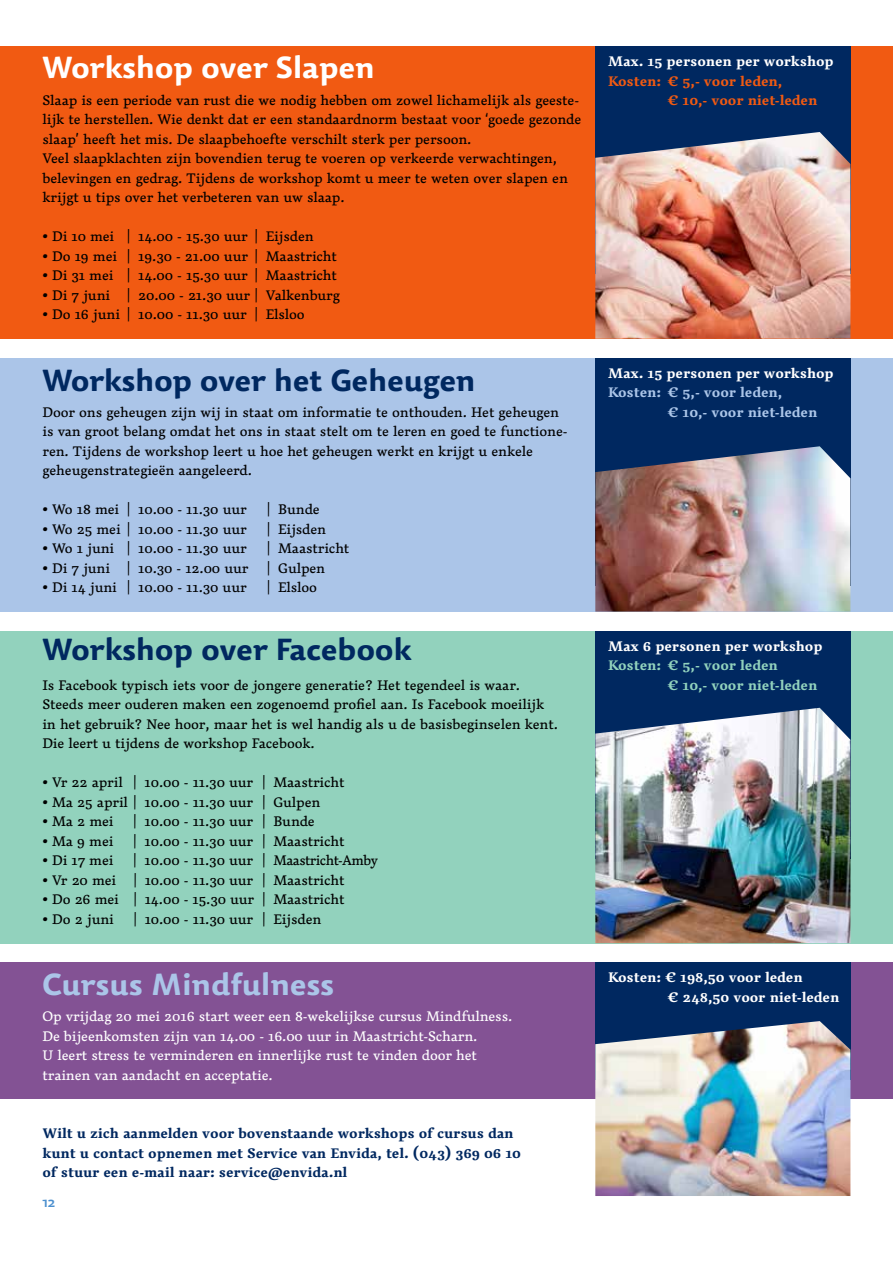
<style>
.page{position:relative;width:893px;height:1263px;background:#fff}
.page>*{position:absolute;margin:0;border:0;box-sizing:border-box;transform-origin:0 0}
.t1{font:700 30px "Dederon SDOT";letter-spacing:-.015em;color:#002860}
.t2{font:700 30px "Dederon SDOT";letter-spacing:-.01em;color:#fff}
.t3{font:700 30px "Dederon SDOT";letter-spacing:-.01em;color:#abc5e8}
.t4{font:500 13.5px/19.5px "Dederon DOT";letter-spacing:-.01em;color:#000}
.t5{font:500 13.5px/19.5px "Dederon DOT";letter-spacing:-.01em;color:#fff}
.t6{font:700 13.5px/19.5px "Dederon DOT";letter-spacing:-.01em;color:#002860}
.t7{font:700 13.5px/19.5px "Dederon DOT";letter-spacing:-.01em;color:#fff}
.t8{font:700 13.5px/19.5px "Dederon DOT";letter-spacing:-.01em;color:#abc5e8}
.t9{font:700 13.5px/19.5px "Dederon DOT";letter-spacing:-.01em;color:#f15a12}
.t10{font:700 13.5px/19.5px "Dederon DOT";letter-spacing:-.01em;color:#92d2bd}
.t11{font:500 13.5px "Dederon DOT";letter-spacing:-.04em;color:#000}
.t12{font:600 13.5px "Dederon SLOT";color:#4d90cf}
</style>
<div class="page">
<div style="left:0;top:46px;width:893px;height:292px;background:#f15a12"></div>
<div style="left:0;top:358px;width:893px;height:254px;background:#abc5e8"></div>
<div style="left:0;top:631px;width:893px;height:312px;background:#92d2bd"></div>
<div style="left:0;top:963px;width:893px;height:136px;background:#835294"></div>
<div style="left:595px;top:358px;width:255px;height:228px;background:#002860"></div>
<div style="left:595px;top:46px;width:255px;height:228px;background:#002860"></div>
<div style="left:595px;top:631px;width:255px;height:228px;background:#002860"></div>
<div style="left:595px;top:963px;width:255px;height:117px;background:#002860"></div>
<img style="left:595px;top:446px;width:255px;height:166px">
<img style="left:595px;top:708px;width:255px;height:235px">
<img style="left:595px;top:132px;width:255px;height:207px">
<img style="left:595px;top:1021px;width:255px;height:175px">
<h1 class="t2" style="left:43px;top:49px;width:334px">Workshop over Slapen</h1>
<p class="t4" style="left:43px;top:90px;width:540px">Slaap is een periode van rust die we nodig hebben om zowel lichamelijk als geeste&shy;lijk te herstellen. Wie denkt dat er een standaardnorm bestaat voor ‘goede gezonde slaap’ heeft het mis. De slaapbehoefte verschilt sterk per persoon.<br>Veel slaapklachten zijn bovendien terug te voeren op verkeerde verwachtingen, belevingen en gedrag. Tijdens de workshop komt u meer te weten over slapen en krijgt u tips over het verbeteren van uw slaap.</p>
<p class="t4" style="left:43px;top:226px;width:273px">• Di 10 mei | 14.00 - 15.30 uur | Eijsden</p>
<p class="t4" style="left:43px;top:246px;width:296px">• Do 19 mei | 19.30 - 21.00 uur | Maastricht</p>
<p class="t4" style="left:43px;top:265px;width:296px">• Di 31 mei | 14.00 - 15.30 uur | Maastricht</p>
<p class="t4" style="left:43px;top:285px;width:69px">• Di 7 juni</p>
<p class="t4" style="left:128px;top:285px;width:214px">| 20.00 - 21.30 uur | Valkenburg</p>
<p class="t4" style="left:43px;top:304px;width:264px">• Do 16 juni | 10.00 - 11.30 uur | Elsloo</p>
<h1 class="t1" style="left:43px;top:361px;width:435px">Workshop over het Geheugen</h1>
<p class="t4" style="left:43px;top:402px;width:526px">Door ons geheugen zijn wij in staat om informatie te onthouden. Het geheugen is van groot belang omdat het ons in staat stelt om te leren en goed te functione&shy;ren. Tijdens de workshop leert u hoe het geheugen werkt en krijgt u enkele geheugenstrategieën aangeleerd.</p>
<p class="t4" style="left:43px;top:499px;width:206px">• Wo 18 mei | 10.00 - 11.30 uur</p>
<p class="t4" style="left:268px;top:499px;width:54px">| Bunde</p>
<p class="t4" style="left:43px;top:519px;width:206px">• Wo 25 mei | 10.00 - 11.30 uur</p>
<p class="t4" style="left:267px;top:519px;width:60px">| Eijsden</p>
<p class="t4" style="left:42px;top:538px;width:206px">• Wo 1 juni | 10.00 - 11.30 uur</p>
<p class="t4" style="left:267px;top:538px;width:83px">| Maastricht</p>
<p class="t4" style="left:42px;top:558px;width:69px">• Di 7 juni</p>
<p class="t4" style="left:128px;top:558px;width:122px">| 10.30 - 12.00 uur</p>
<p class="t4" style="left:267px;top:558px;width:59px">| Gulpen</p>
<p class="t4" style="left:42px;top:577px;width:206px">• Di 14 juni | 10.00 - 11.30 uur</p>
<p class="t4" style="left:267px;top:577px;width:51px">| Elsloo</p>
<h1 class="t1" style="left:43px;top:631px;width:370px">Workshop over Facebook</h1>
<p class="t4" style="left:42px;top:675px;width:517px">Is Facebook typisch iets voor de jongere generatie? Het tegendeel is waar.<br>Steeds meer ouderen maken een zogenoemd profiel aan. Is Facebook moeilijk in het gebruik? Nee hoor, maar het is wel handig als u de basisbeginselen kent.<br>Die leert u tijdens de workshop Facebook.</p>
<p class="t4" style="left:42px;top:772px;width:304px">• Vr 22 april | 10.00 - 11.30 uur | Maastricht</p>
<p class="t4" style="left:42px;top:792px;width:279px">• Ma 25 april | 10.00 - 11.30 uur | Gulpen</p>
<p class="t4" style="left:42px;top:811px;width:73px">• Ma 2 mei</p>
<p class="t4" style="left:134px;top:811px;width:182px">| 10.00 - 11.30 uur | Bunde</p>
<p class="t4" style="left:42px;top:831px;width:72px">• Ma 9 mei</p>
<p class="t4" style="left:134px;top:831px;width:212px">| 10.00 - 11.30 uur | Maastricht</p>
<p class="t4" style="left:42px;top:850px;width:72px">• Di 17 mei</p>
<p class="t11" style="left:134px;top:852px;width:246px">| 10.00 - 11.30 uur | Maastricht-Amby</p>
<p class="t4" style="left:43px;top:870px;width:75px">• Vr 20 mei</p>
<p class="t4" style="left:134px;top:870px;width:212px">| 10.00 - 11.30 uur | Maastricht</p>
<p class="t4" style="left:43px;top:889px;width:304px">• Do 26 mei | 14.00 - 15.30 uur | Maastricht</p>
<p class="t4" style="left:43px;top:909px;width:73px">• Do 2 juni</p>
<p class="t4" style="left:134px;top:909px;width:189px">| 10.00 - 11.30 uur | Eijsden</p>
<h1 class="t3" style="left:43px;top:966px;width:293px">Cursus Mindfulness</h1>
<p class="t5" style="left:43px;top:1006px;width:471px">Op vrijdag 20 mei 2016 start weer een 8-wekelijkse cursus Mindfulness.<br>De bijeenkomsten zijn van 14.00 - 16.00 uur in Maastricht-Scharn.<br>U leert stress te verminderen en innerlijke rust te vinden door het trainen van aandacht en acceptatie.</p>
<p class="t6" style="left:43px;top:1124px;width:480px">Wilt u zich aanmelden voor bovenstaande workshops of cursus dan kunt u contact opnemen met Service van Envida, tel. (043) 369 06 10 of stuur een e-mail naar: service@envida.nl</p>
<p class="t12" style="left:43px;top:1194px;width:14px">12</p>
<p class="t7" style="left:608px;top:52px;width:227px">Max. 15 personen per workshop</p>
<p class="t9" style="left:668px;top:71px;width:151px;text-indent:-60px">Kosten: € 5,- voor leden,<br>€ 10,- voor niet-leden</p>
<p class="t7" style="left:608px;top:363px;width:227px">Max. 15 personen per workshop</p>
<p class="t8" style="left:668px;top:382px;width:151px;text-indent:-60px">Kosten: € 5,- voor leden,<br>€ 10,- voor niet-leden</p>
<p class="t7" style="left:608px;top:636px;width:216px">Max 6 personen per workshop</p>
<p class="t10" style="left:668px;top:655px;width:151px;text-indent:-60px">Kosten: € 5,- voor leden<br>€ 10,- voor niet-leden</p>
<p class="t7" style="left:668px;top:967px;width:173px;text-indent:-60px">Kosten: € 198,50 voor leden<br>€ 248,50 voor niet-leden</p>
</div>
